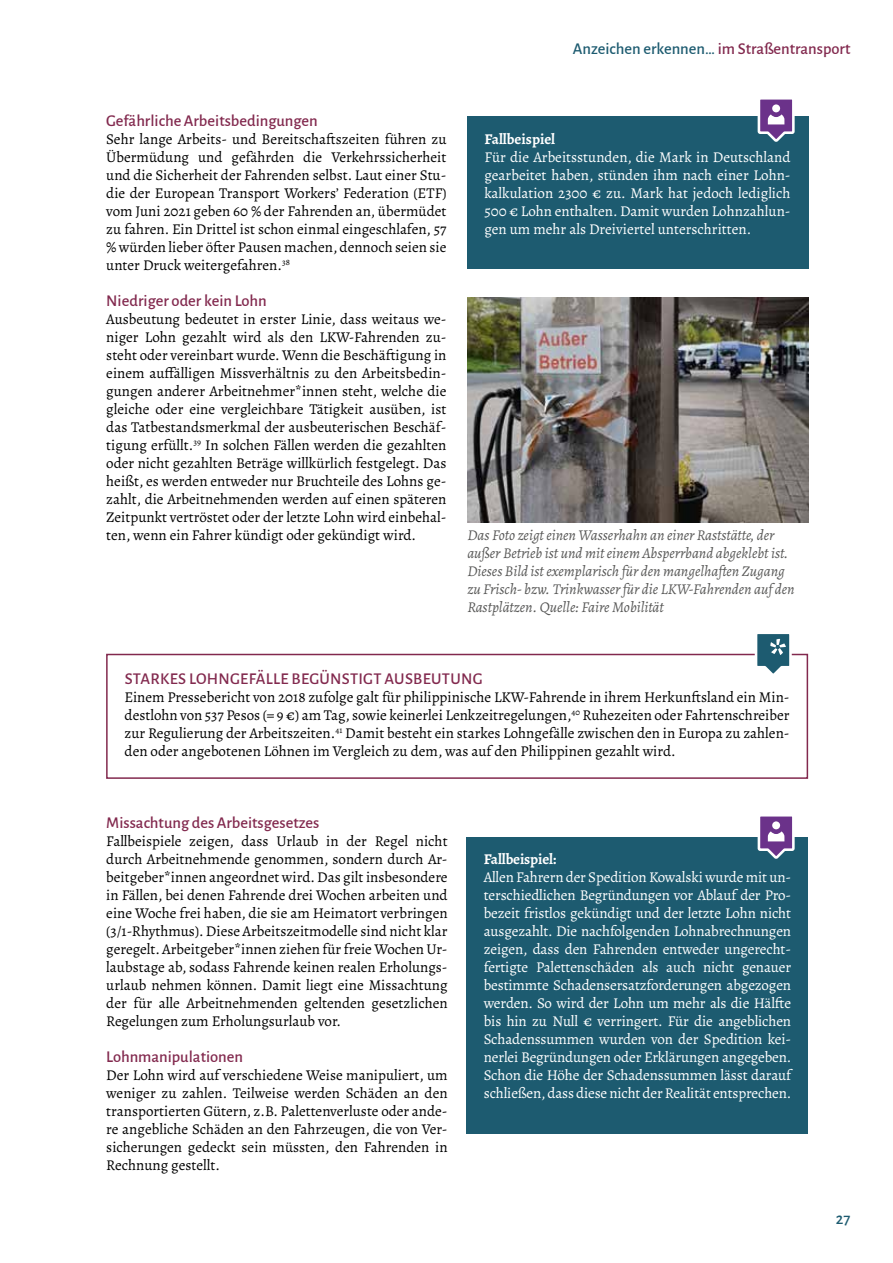
<style>
.page{position:relative;width:893px;height:1263px;background:#fff}
.page>*{position:absolute;margin:0;border:0;box-sizing:border-box;transform-origin:0 0}
.t1{font:500 16.5px "Alegreya Sans";color:#82294e}
.t2{font:500 16.5px "Alegreya Sans";color:#1d5b70}
.t3{font:500 16.5px "Alegreya Sans";letter-spacing:.02em;color:#82294e}
.t4{font:15px/18px "Alegreya";color:#000;text-align:justify}
.t5{font:15px/18px "Alegreya";letter-spacing:-.01em;color:#fff;text-align:justify}
.t6{font:italic 15px/18px "Alegreya";color:#575756}
.t7{font:700 15px "Alegreya";letter-spacing:-.01em;color:#fff}
.s1{color:#82294e}
</style>
<div class="page">
<div style="left:467px;top:116px;width:341px;height:153px;background:#1d5b70"></div>
<div style="left:467px;top:837px;width:341px;height:297px;background:#1d5b70"></div>
<svg style="left:757px;top:99px;width:38px;height:43px"></svg>
<svg style="left:757px;top:816px;width:38px;height:43px"></svg>
<img style="left:467px;top:298px;width:342px;height:224px">
<div style="left:106px;top:654px;width:702px;height:125px;border:2px solid #82294e"></div>
<svg style="left:753px;top:634px;width:41px;height:40px"></svg>
<p class="t2" style="left:573px;top:37px;width:279px">Anzeichen erkennen… <span class="s1">im Straßentransport</span></p>
<p class="t1" style="left:106px;top:109px;width:213px">Gefährliche Arbeitsbedingungen</p>
<p class="t4" style="left:106px;top:130px;width:342px">Sehr lange Arbeits- und Bereitschaftszeiten führen zu Übermüdung und gefährden die Verkehrssicherheit und die Sicherheit der Fahrenden selbst. Laut einer Stu&shy;die der European Transport Workers’ Federation (ETF) vom Juni 2021 geben 60 % der Fahrenden an, übermüdet zu fahren. Ein Drittel ist schon einmal eingeschlafen, 57 % würden lieber öfter Pausen machen, dennoch seien sie unter Druck weitergefahren.<sup>38</sup></p>
<p class="t1" style="left:106px;top:289px;width:162px">Niedriger oder kein Lohn</p>
<p class="t4" style="left:106px;top:310px;width:342px">Ausbeutung bedeutet in erster Linie, dass weitaus we&shy;niger Lohn gezahlt wird als den LKW-Fahrenden zu&shy;steht oder vereinbart wurde. Wenn die Beschäftigung in einem auffälligen Missverhältnis zu den Arbeitsbedin&shy;gungen anderer Arbeitnehmer*innen steht, welche die gleiche oder eine vergleichbare Tätigkeit ausüben, ist das Tatbestandsmerkmal der ausbeuterischen Beschäf&shy;tigung erfüllt.<sup>39</sup> In solchen Fällen werden die gezahlten oder nicht gezahlten Beträge willkürlich festgelegt. Das heißt, es werden entweder nur Bruchteile des Lohns ge&shy;zahlt, die Arbeitnehmenden werden auf einen späteren Zeitpunkt vertröstet oder der letzte Lohn wird einbehal&shy;ten, wenn ein Fahrer kündigt oder gekündigt wird.</p>
<p class="t7" style="left:484px;top:129px;width:72px">Fallbeispiel</p>
<p class="t5" style="left:484px;top:148px;width:308px">Für die Arbeitsstunden, die Mark in Deutschland gearbeitet haben, stünden ihm nach einer Lohn&shy;kalkulation 2300 € zu. Mark hat jedoch lediglich 500 € Lohn enthalten. Damit wurden Lohnzahlun&shy;gen um mehr als Dreiviertel unterschritten.</p>
<p class="t6" style="left:467px;top:526px;width:329px">Das Foto zeigt einen Wasserhahn an einer Raststätte, der außer Betrieb ist und mit einem Absperrband abgeklebt ist.<br>Dieses Bild ist exemplarisch für den mangelhaften Zugang zu Frisch- bzw. Trinkwasser für die LKW-Fahrenden auf den Rastplätzen. Quelle: Faire Mobilität</p>
<p class="t3" style="left:125px;top:667px;width:359px">STARKES LOHNGEFÄLLE BEGÜNSTIGT AUSBEUTUNG</p>
<p class="t4" style="left:125px;top:688px;width:666px">Einem Pressebericht von 2018 zufolge galt für philippinische LKW-Fahrende in ihrem Herkunftsland ein Min&shy;destlohn von 537 Pesos (= 9 €) am Tag, sowie keinerlei Lenkzeitregelungen,<sup>40</sup> Ruhezeiten oder Fahrtenschreiber zur Regulierung der Arbeitszeiten.<sup>41</sup> Damit besteht ein starkes Lohngefälle zwischen den in Europa zu zahlen&shy;den oder angebotenen Löhnen im Vergleich zu dem, was auf den Philippinen gezahlt wird.</p>
<p class="t1" style="left:106px;top:811px;width:215px">Missachtung des Arbeitsgesetzes</p>
<p class="t4" style="left:106px;top:832px;width:343px">Fallbeispiele zeigen, dass Urlaub in der Regel nicht durch Arbeitnehmende genommen, sondern durch Ar&shy;beitgeber*innen angeordnet wird. Das gilt insbesondere in Fällen, bei denen Fahrende drei Wochen arbeiten und eine Woche frei haben, die sie am Heimatort verbringen (3/1-Rhythmus). Diese Arbeitszeitmodelle sind nicht klar geregelt. Arbeitgeber*innen ziehen für freie Wochen Ur&shy;laubstage ab, sodass Fahrende keinen realen Erholungs&shy;urlaub nehmen können. Damit liegt eine Missachtung der für alle Arbeitnehmenden geltenden gesetzlichen Regelungen zum Erholungsurlaub vor.</p>
<p class="t1" style="left:106px;top:1045px;width:138px">Lohnmanipulationen</p>
<p class="t4" style="left:106px;top:1066px;width:343px">Der Lohn wird auf verschiedene Weise manipuliert, um weniger zu zahlen. Teilweise werden Schäden an den transportierten Gütern, z.B. Palettenverluste oder ande&shy;re angebliche Schäden an den Fahrzeugen, die von Ver&shy;sicherungen gedeckt sein müssten, den Fahrenden in Rechnung gestellt.</p>
<p class="t7" style="left:484px;top:849px;width:74px">Fallbeispiel:</p>
<p class="t5" style="left:484px;top:868px;width:309px">Allen Fahrern der Spedition Kowalski wurde mit un&shy;terschiedlichen Begründungen vor Ablauf der Pro&shy;bezeit fristlos gekündigt und der letzte Lohn nicht ausgezahlt. Die nachfolgenden Lohnabrechnungen zeigen, dass den Fahrenden entweder ungerecht&shy;fertigte Palettenschäden als auch nicht genauer bestimmte Schadensersatzforderungen abgezogen werden. So wird der Lohn um mehr als die Hälfte bis hin zu Null € verringert. Für die angeblichen Schadenssummen wurden von der Spedition kei&shy;nerlei Begründungen oder Erklärungen angegeben.<br>Schon die Höhe der Schadenssummen lässt darauf schließen, dass diese nicht der Realität entsprechen.</p>
<p class="t2" style="left:836px;top:1207px;width:16px">27</p>
</div>
